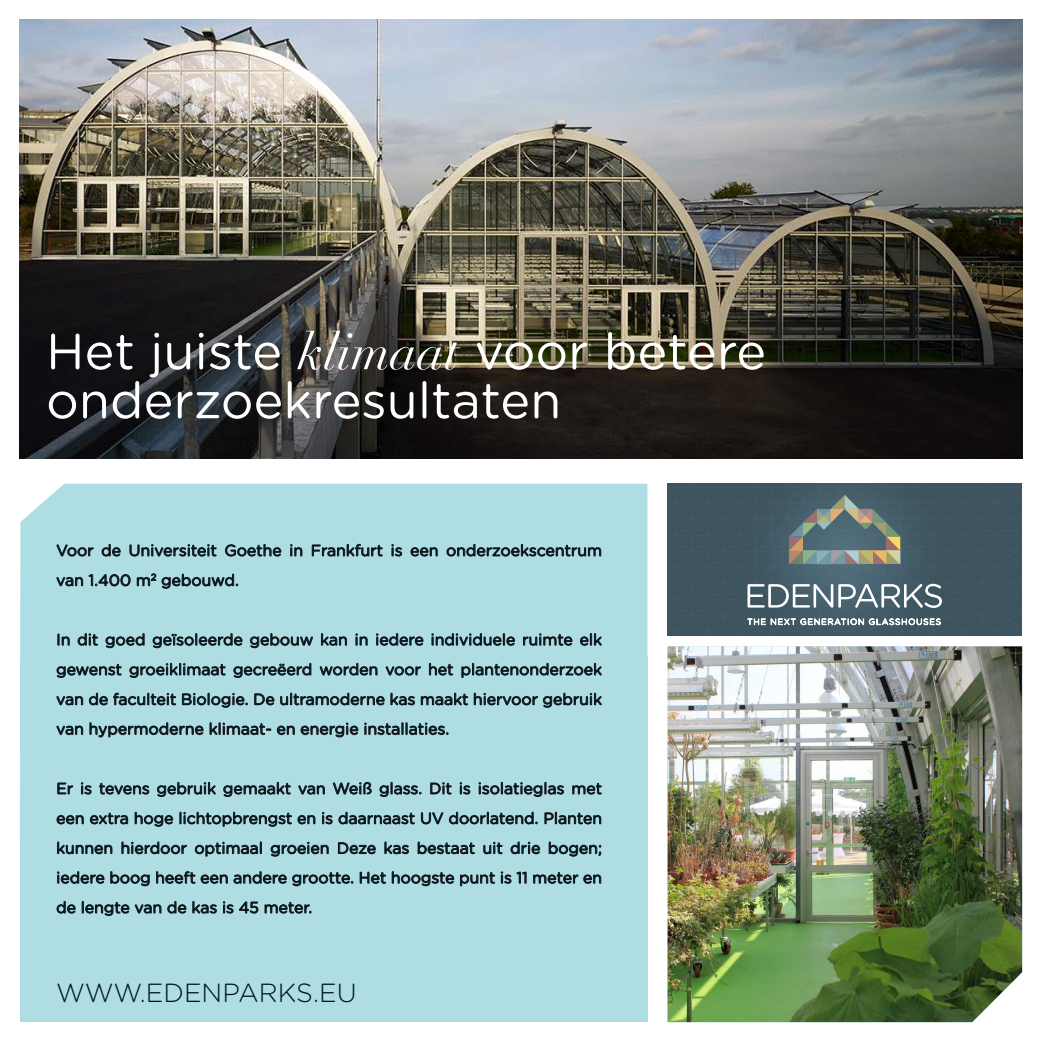
<style>
.page{position:relative;width:1042px;height:1042px;background:#fff}
.page>*{position:absolute;margin:0;border:0;box-sizing:border-box;transform-origin:0 0}
.t1{font:50.57px/49px "Gotham Rounded";color:#fff}
.streamer{font:300 26.25px "Gotham Rounded";color:#001522}
.kadertekst_italic{font:15.75px/29.8px "Gotham Rounded";color:#001522;text-align:justify}
.s1{font-family:"Didot";font-style:italic}
</style>
<div class="page">
<div style="left:20px;top:657px;width:627px;height:365px;background:#aedee4"></div>
<img style="left:667px;top:646px;width:355px;height:376px">
<div style="left:20px;top:484px;width:627px;height:343px;background:#aedee4"></div>
<svg style="left:57px;top:545px;width:36px;height:11px"></svg>
<svg style="left:102px;top:544px;width:18px;height:12px"></svg>
<svg style="left:130px;top:544px;width:86px;height:12px"></svg>
<svg style="left:225px;top:544px;width:56px;height:12px"></svg>
<svg style="left:291px;top:544px;width:11px;height:12px"></svg>
<svg style="left:312px;top:544px;width:70px;height:12px"></svg>
<svg style="left:392px;top:544px;width:10px;height:12px"></svg>
<svg style="left:411px;top:547px;width:26px;height:9px"></svg>
<svg style="left:447px;top:544px;width:154px;height:12px;background:#769296"></svg>
<svg style="left:57px;top:577px;width:26px;height:9px"></svg>
<svg style="left:89px;top:574px;width:41px;height:12px"></svg>
<svg style="left:137px;top:574px;width:19px;height:12px"></svg>
<svg style="left:162px;top:574px;width:76px;height:14px"></svg>
<svg style="left:58px;top:634px;width:11px;height:11px"></svg>
<svg style="left:78px;top:633px;width:20px;height:12px"></svg>
<svg style="left:106px;top:633px;width:38px;height:15px"></svg>
<svg style="left:153px;top:633px;width:89px;height:15px"></svg>
<svg style="left:250px;top:633px;width:63px;height:15px"></svg>
<svg style="left:321px;top:633px;width:26px;height:12px"></svg>
<svg style="left:356px;top:634px;width:11px;height:11px"></svg>
<svg style="left:376px;top:633px;width:47px;height:12px"></svg>
<svg style="left:432px;top:633px;width:83px;height:12px"></svg>
<svg style="left:523px;top:634px;width:49px;height:11px"></svg>
<svg style="left:580px;top:633px;width:21px;height:12px"></svg>
<svg style="left:57px;top:664px;width:64px;height:13px"></svg>
<svg style="left:130px;top:663px;width:95px;height:14px"></svg>
<svg style="left:234px;top:663px;width:77px;height:14px"></svg>
<svg style="left:320px;top:663px;width:57px;height:12px"></svg>
<svg style="left:386px;top:666px;width:35px;height:9px"></svg>
<svg style="left:429px;top:663px;width:24px;height:12px"></svg>
<svg style="left:462px;top:663px;width:139px;height:14px"></svg>
<svg style="left:57px;top:696px;width:26px;height:9px"></svg>
<svg style="left:89px;top:693px;width:87px;height:12px"></svg>
<svg style="left:182px;top:693px;width:65px;height:14px"></svg>
<svg style="left:255px;top:693px;width:19px;height:12px"></svg>
<svg style="left:280px;top:693px;width:104px;height:12px"></svg>
<svg style="left:391px;top:693px;width:23px;height:12px"></svg>
<svg style="left:421px;top:693px;width:47px;height:12px"></svg>
<svg style="left:474px;top:693px;width:127px;height:14px"></svg>
<svg style="left:57px;top:726px;width:26px;height:9px"></svg>
<svg style="left:90px;top:723px;width:113px;height:14px"></svg>
<svg style="left:210px;top:723px;width:61px;height:12px"></svg>
<svg style="left:277px;top:726px;width:17px;height:9px"></svg>
<svg style="left:301px;top:723px;width:57px;height:14px"></svg>
<svg style="left:365px;top:723px;width:83px;height:12px"></svg>
<svg style="left:58px;top:783px;width:15px;height:11px"></svg>
<svg style="left:81px;top:782px;width:10px;height:12px"></svg>
<svg style="left:99px;top:783px;width:50px;height:11px"></svg>
<svg style="left:157px;top:782px;width:58px;height:14px"></svg>
<svg style="left:224px;top:782px;width:66px;height:14px"></svg>
<svg style="left:299px;top:785px;width:25px;height:9px"></svg>
<svg style="left:333px;top:782px;width:38px;height:12px"></svg>
<svg style="left:380px;top:782px;width:41px;height:14px"></svg>
<svg style="left:431px;top:782px;width:20px;height:12px"></svg>
<svg style="left:460px;top:782px;width:10px;height:12px"></svg>
<svg style="left:479px;top:782px;width:84px;height:14px"></svg>
<svg style="left:573px;top:783px;width:28px;height:11px"></svg>
<svg style="left:57px;top:815px;width:26px;height:9px"></svg>
<svg style="left:90px;top:813px;width:38px;height:11px"></svg>
<svg style="left:135px;top:812px;width:38px;height:14px"></svg>
<svg style="left:180px;top:812px;width:111px;height:14px"></svg>
<svg style="left:298px;top:815px;width:17px;height:9px"></svg>
<svg style="left:322px;top:812px;width:10px;height:12px"></svg>
<svg style="left:339px;top:812px;width:75px;height:12px"></svg>
<svg style="left:421px;top:812px;width:22px;height:12px"></svg>
<svg style="left:449px;top:812px;width:88px;height:12px"></svg>
<svg style="left:545px;top:812px;width:56px;height:12px"></svg>
<svg style="left:58px;top:842px;width:54px;height:12px"></svg>
<svg style="left:122px;top:842px;width:65px;height:12px"></svg>
<svg style="left:195px;top:842px;width:66px;height:14px"></svg>
<svg style="left:271px;top:842px;width:57px;height:14px"></svg>
<svg style="left:338px;top:842px;width:37px;height:12px"></svg>
<svg style="left:385px;top:842px;width:23px;height:12px"></svg>
<svg style="left:418px;top:842px;width:56px;height:12px"></svg>
<svg style="left:484px;top:842px;width:18px;height:12px"></svg>
<svg style="left:511px;top:842px;width:29px;height:12px"></svg>
<svg style="left:549px;top:842px;width:52px;height:14px"></svg>
<svg style="left:58px;top:871px;width:46px;height:12px"></svg>
<svg style="left:111px;top:871px;width:38px;height:15px"></svg>
<svg style="left:157px;top:871px;width:38px;height:12px"></svg>
<svg style="left:201px;top:875px;width:26px;height:8px"></svg>
<svg style="left:234px;top:871px;width:52px;height:12px"></svg>
<svg style="left:293px;top:872px;width:60px;height:14px"></svg>
<svg style="left:360px;top:872px;width:26px;height:11px"></svg>
<svg style="left:392px;top:871px;width:62px;height:15px"></svg>
<svg style="left:460px;top:872px;width:35px;height:14px"></svg>
<svg style="left:501px;top:872px;width:10px;height:11px"></svg>
<svg style="left:517px;top:872px;width:9px;height:11px"></svg>
<svg style="left:533px;top:872px;width:45px;height:11px"></svg>
<svg style="left:584px;top:875px;width:17px;height:8px"></svg>
<svg style="left:57px;top:901px;width:18px;height:12px"></svg>
<svg style="left:82px;top:901px;width:47px;height:14px"></svg>
<svg style="left:135px;top:904px;width:26px;height:9px"></svg>
<svg style="left:168px;top:901px;width:18px;height:12px"></svg>
<svg style="left:193px;top:901px;width:23px;height:12px"></svg>
<svg style="left:223px;top:901px;width:10px;height:12px"></svg>
<svg style="left:239px;top:902px;width:19px;height:11px"></svg>
<svg style="left:265px;top:902px;width:46px;height:11px"></svg>
<img style="left:20px;top:20px;width:1002px;height:439px">
<img style="left:667px;top:484px;width:355px;height:152px">
<svg style="left:747px;top:584px;width:195px;height:24px"></svg>
<svg style="left:747px;top:619px;width:18px;height:6px"></svg>
<svg style="left:771px;top:618px;width:92px;height:7px"></svg>
<svg style="left:869px;top:618px;width:71px;height:7px"></svg>
<svg style="left:789px;top:495px;width:111px;height:69px;background:#707e7a"></svg>
<p class="t1" style="left:46px;top:324px;width:721px">Het juiste <span class="s1">klimaat</span> voor betere onderzoekresultaten</p>
<p class="kadertekst_italic" style="left:56px;top:535px;width:547px">Voor de Universiteit Goethe in Frankfurt is een onderzoekscentrum van 1.400 m<sup>2</sup> gebouwd.</p>
<p class="kadertekst_italic" style="left:56px;top:624px;width:547px">In dit goed geïsoleerde gebouw kan in iedere individuele ruimte elk gewenst groeiklimaat gecreëerd worden voor het plantenonderzoek van de faculteit Biologie. De ultramoderne kas maakt hiervoor gebruik van hypermoderne klimaat- en energie installaties.</p>
<p class="kadertekst_italic" style="left:56px;top:773px;width:547px">Er is tevens gebruik gemaakt van Weiß glass. Dit is isolatieglas met een extra hoge lichtopbrengst en is daarnaast UV doorlatend. Planten kunnen hierdoor optimaal groeien Deze kas bestaat uit drie bogen; iedere boog heeft een andere grootte. Het hoogste punt is 11 meter en de lengte van de kas is 45 meter.</p>
<p class="streamer" style="left:56px;top:975px;width:302px">WWW.EDENPARKS.EU</p>
</div>
